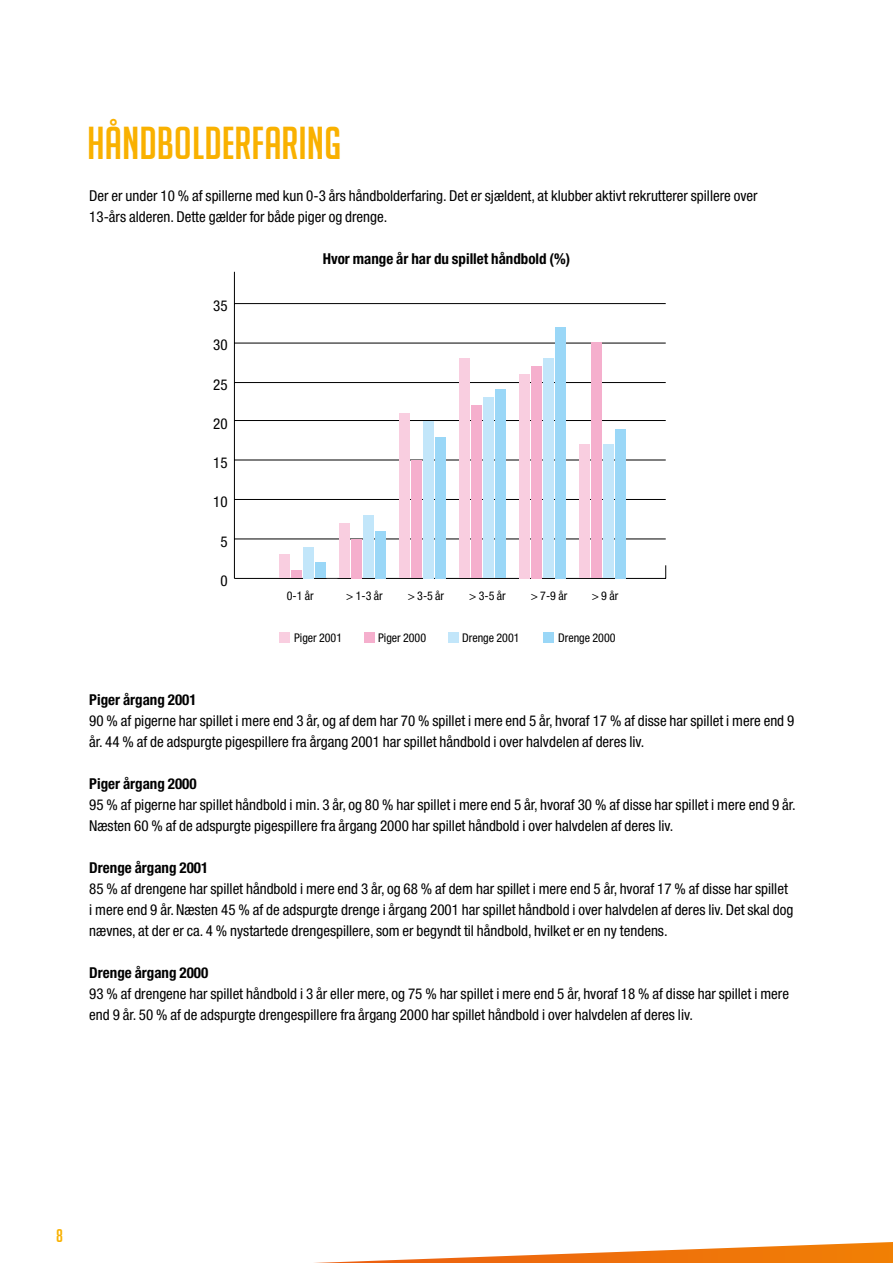
<style>
.page{position:relative;width:893px;height:1263px;background:#fff}
.page>*{position:absolute;margin:0;border:0;box-sizing:border-box;transform-origin:0 0}
.t1{font:45px "Big Noodle Titling";color:#f9b100}
.t2{font:18px "Big Noodle Titling";color:#f9b100}
.t3{font:condensed 15px/21px "Helvetica Neue LT Std";color:#000}
.t4{font:700 condensed 15px "Helvetica Neue LT Std";color:#000}
.t5{font:condensed 12px "Helvetica Neue LT Std";color:#000}
</style>
<div class="page">
<svg style="left:314px;top:1242px;width:579px;height:21px"></svg>
<hr style="left:234px;top:539px;width:432px;height:1px;background:#000">
<hr style="left:234px;top:499px;width:432px;height:1px;background:#000">
<hr style="left:234px;top:460px;width:432px;height:1px;background:#000">
<hr style="left:234px;top:420px;width:432px;height:1px;background:#000">
<hr style="left:234px;top:382px;width:432px;height:1px;background:#000">
<hr style="left:234px;top:343px;width:432px;height:1px;background:#000">
<hr style="left:234px;top:303px;width:432px;height:1px;background:#000">
<hr style="left:234px;top:578px;width:432px;height:1px;background:#000">
<hr style="left:234px;top:272px;width:1px;height:306px;background:#000">
<svg style="left:665px;top:565px;width:1px;height:13px"></svg>
<div style="left:615px;top:429px;width:11px;height:149px;background:#9ad7f7"></div>
<div style="left:603px;top:445px;width:11px;height:133px;background:#c2e6fa"></div>
<div style="left:591px;top:343px;width:11px;height:235px;background:#f5afcd"></div>
<div style="left:579px;top:445px;width:11px;height:133px;background:#f9cee0"></div>
<div style="left:555px;top:327px;width:11px;height:251px;background:#9ad7f7"></div>
<div style="left:543px;top:358px;width:11px;height:220px;background:#c2e6fa"></div>
<div style="left:531px;top:366px;width:11px;height:212px;background:#f5afcd"></div>
<div style="left:519px;top:374px;width:11px;height:204px;background:#f9cee0"></div>
<div style="left:495px;top:390px;width:11px;height:188px;background:#9ad7f7"></div>
<div style="left:483px;top:398px;width:11px;height:180px;background:#c2e6fa"></div>
<div style="left:471px;top:405px;width:11px;height:173px;background:#f5afcd"></div>
<div style="left:459px;top:358px;width:11px;height:220px;background:#f9cee0"></div>
<div style="left:435px;top:437px;width:11px;height:141px;background:#9ad7f7"></div>
<div style="left:423px;top:421px;width:11px;height:157px;background:#c2e6fa"></div>
<div style="left:411px;top:460px;width:11px;height:118px;background:#f5afcd"></div>
<div style="left:399px;top:413px;width:11px;height:165px;background:#f9cee0"></div>
<div style="left:375px;top:531px;width:11px;height:47px;background:#9ad7f7"></div>
<div style="left:363px;top:515px;width:11px;height:63px;background:#c2e6fa"></div>
<div style="left:351px;top:539px;width:11px;height:39px;background:#f5afcd"></div>
<div style="left:339px;top:523px;width:11px;height:55px;background:#f9cee0"></div>
<div style="left:315px;top:562px;width:10px;height:16px;background:#9ad7f7"></div>
<div style="left:303px;top:547px;width:10px;height:31px;background:#c2e6fa"></div>
<div style="left:291px;top:570px;width:10px;height:8px;background:#f5afcd"></div>
<div style="left:279px;top:555px;width:10px;height:23px;background:#f9cee0"></div>
<div style="left:279px;top:632px;width:10px;height:11px;background:#f9cee0"></div>
<div style="left:364px;top:632px;width:11px;height:11px;background:#f5afcd"></div>
<div style="left:448px;top:632px;width:10px;height:11px;background:#c2e6fa"></div>
<div style="left:543px;top:632px;width:11px;height:11px;background:#9ad7f7"></div>
<h1 class="t1" style="left:87px;top:119px;width:256px">HÅNDBOLDERFARING</h1>
<p class="t3" style="left:89px;top:185px;width:670px">Der er under 10 % af spillerne med kun 0-3 års håndbolderfaring. Det er sjældent, at klubber aktivt rekrutterer spillere over<br>13-års alderen. Dette gælder for både piger og drenge.</p>
<p class="t3" style="left:213px;top:295px;width:16px">35</p>
<p class="t3" style="left:213px;top:334px;width:16px">30</p>
<p class="t3" style="left:213px;top:374px;width:16px">25</p>
<p class="t3" style="left:213px;top:413px;width:16px">20</p>
<p class="t3" style="left:213px;top:452px;width:16px">15</p>
<p class="t3" style="left:213px;top:491px;width:16px">10</p>
<p class="t3" style="left:220px;top:531px;width:9px">5</p>
<p class="t3" style="left:220px;top:570px;width:9px">0</p>
<p class="t4" style="left:323px;top:250px;width:249px">Hvor mange år har du spillet håndbold (%)</p>
<p class="t5" style="left:287px;top:589px;width:28px">0-1 år</p>
<p class="t5" style="left:346px;top:589px;width:38px">&gt; 1-3 år</p>
<p class="t5" style="left:408px;top:589px;width:38px">&gt; 3-5 år</p>
<p class="t5" style="left:469px;top:589px;width:38px">&gt; 3-5 år</p>
<p class="t5" style="left:531px;top:589px;width:38px">&gt; 7-9 år</p>
<p class="t5" style="left:592px;top:589px;width:28px">&gt; 9 år</p>
<p class="t5" style="left:294px;top:631px;width:50px">Piger 2001</p>
<p class="t5" style="left:378px;top:631px;width:50px">Piger 2000</p>
<p class="t5" style="left:462px;top:631px;width:59px">Drenge 2001</p>
<p class="t5" style="left:558px;top:631px;width:59px">Drenge 2000</p>
<p class="t4" style="left:89px;top:691px;width:109px">Piger årgang 2001</p>
<p class="t3" style="left:89px;top:710px;width:707px">90 % af pigerne har spillet i mere end 3 år, og af dem har 70 % spillet i mere end 5 år, hvoraf 17 % af disse har spillet i mere end 9 år. 44 % af de adspurgte pigespillere fra årgang 2001 har spillet håndbold i over halvdelen af deres liv.</p>
<p class="t4" style="left:89px;top:775px;width:109px">Piger årgang 2000</p>
<p class="t3" style="left:89px;top:794px;width:708px">95 % af pigerne har spillet håndbold i min. 3 år, og 80 % har spillet i mere end 5 år, hvoraf 30 % af disse har spillet i mere end 9 år.<br>Næsten 60 % af de adspurgte pigespillere fra årgang 2000 har spillet håndbold i over halvdelen af deres liv.</p>
<p class="t4" style="left:89px;top:859px;width:121px">Drenge årgang 2001</p>
<p class="t3" style="left:89px;top:878px;width:706px">85 % af drengene har spillet håndbold i mere end 3 år, og 68 % af dem har spillet i mere end 5 år, hvoraf 17 % af disse har spillet i mere end 9 år. Næsten 45 % af de adspurgte drenge i årgang 2001 har spillet håndbold i over halvdelen af deres liv. Det skal dog nævnes, at der er ca. 4 % nystartede drengespillere, som er begyndt til håndbold, hvilket er en ny tendens.</p>
<p class="t4" style="left:89px;top:964px;width:121px">Drenge årgang 2000</p>
<p class="t3" style="left:89px;top:983px;width:701px">93 % af drengene har spillet håndbold i 3 år eller mere, og 75 % har spillet i mere end 5 år, hvoraf 18 % af disse har spillet i mere end 9 år. 50 % af de adspurgte drengespillere fra årgang 2000 har spillet håndbold i over halvdelen af deres liv.</p>
<p class="t2" style="left:56px;top:1226px;width:8px">8</p>
</div>
